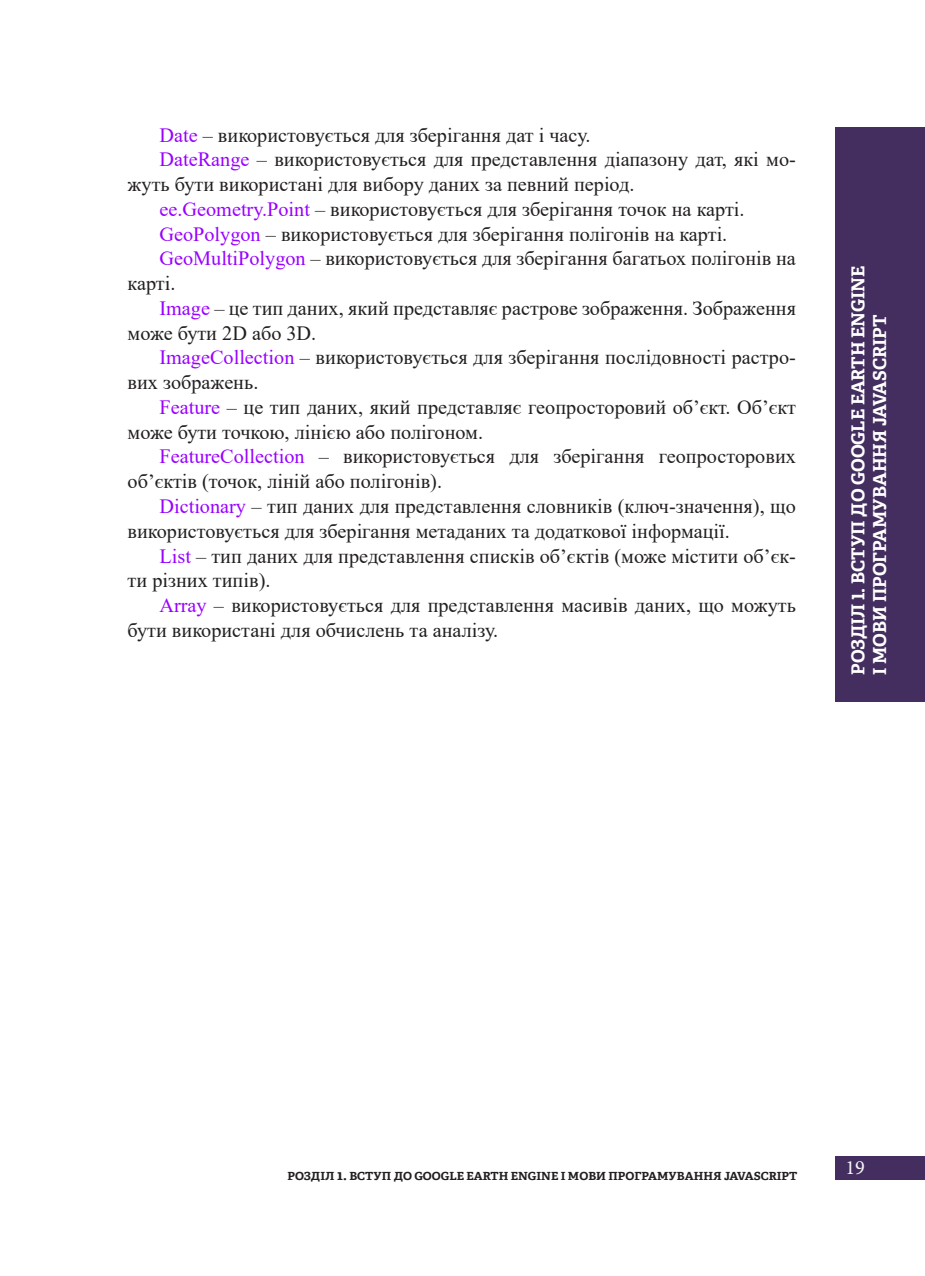
<style>
.page{position:relative;width:925px;height:1276px;background:#fff}
.page>*{position:absolute;margin:0;border:0;box-sizing:border-box;transform-origin:0 0}
.t1{font:20.25px/24.8px "Times New Roman";color:#231f20}
.t2{font:20.25px "Minion Pro";color:#f7f7f8}
.t3{font:700 18px/21.6px "Adelle Cyrillic";color:#fff}
.t4{font:700 11.25px "Adelle Cyrillic";color:#231f20;scale:1.05 1}
.s1{color:#90f}
.s2{font-size:21.6px}
.s3{font-size:13.5px}
</style>
<div class="page">
<div style="left:836px;top:1156px;width:89px;height:24px;background:#442e5f"></div>
<div style="left:836px;top:128px;width:89px;height:574px;background:#442e5f"></div>
<p class="t1" style="left:159px;top:122px;width:432px"><span class="s1">Date</span> – використовується для зберігання дат і часу.</p>
<p class="t1" style="left:128px;top:147px;width:670px;text-indent:32px"><span class="s1">DateRange</span> – використовується для представлення діапазону дат, які мо&shy;жуть бути використані для вибору даних за певний період.</p>
<p class="t1" style="left:159px;top:196px;width:586px"><span class="s1">ee.Geometry.Point</span> – використовується для зберігання точок на карті.</p>
<p class="t1" style="left:159px;top:221px;width:569px"><span class="s1">GeoPolygon</span> – використовується для зберігання полігонів на карті.</p>
<p class="t1" style="left:128px;top:246px;width:670px;text-indent:32px"><span class="s1">GeoMultiPolygon</span> – використовується для зберігання багатьох полігонів на карті.</p>
<p class="t1" style="left:128px;top:295px;width:670px;text-indent:32px"><span class="s1">Image</span> – це тип даних, який представляє растрове зображення. Зображення може бути 2D або 3D.</p>
<p class="t1" style="left:128px;top:345px;width:670px;text-indent:32px"><span class="s1">ImageCollection</span> – використовується для зберігання послідовності растро&shy;вих зображень.</p>
<p class="t1" style="left:128px;top:394px;width:670px;text-indent:32px"><span class="s1">Feature</span> – це тип даних, який представляє геопросторовий об’єкт. Об’єкт може бути точкою, лінією або полігоном.</p>
<p class="t1" style="left:128px;top:444px;width:670px;text-indent:32px"><span class="s1">FeatureCollection</span> – використовується для зберігання геопросторових об’єктів (точок, ліній або полігонів).</p>
<p class="t1" style="left:128px;top:493px;width:670px;text-indent:32px"><span class="s1">Dictionary</span> – тип даних для представлення словників (ключ-значення), що використовується для зберігання метаданих та додаткової інформації.</p>
<p class="t1" style="left:128px;top:543px;width:670px;text-indent:32px"><span class="s1">List</span> – тип даних для представлення списків об’єктів (може містити об’єк&shy;ти різних типів).</p>
<p class="t1" style="left:128px;top:592px;width:670px;text-indent:32px"><span class="s1">Array</span> – використовується для представлення масивів даних, що можуть бути використані для обчислень та аналізу.</p>
<p class="t3" style="left:847px;top:675px;width:411px;rotate:-90deg">РОЗДІЛ <span class="s2">1</span>. ВСТУП ДО GOOGLE EARTH ENGINE<br>І МОВИ ПРОГРАМУВАННЯ JAVASCRIPT</p>
<p class="t4" style="left:287px;top:1169px;width:487px">РОЗДІЛ <span class="s3">1.</span> ВСТУП ДО GOOGLE EARTH ENGINE І МОВИ ПРОГРАМУВАННЯ JAVASCRIPT</p>
<p class="t2" style="left:845px;top:1154px;width:21px">19</p>
</div>
